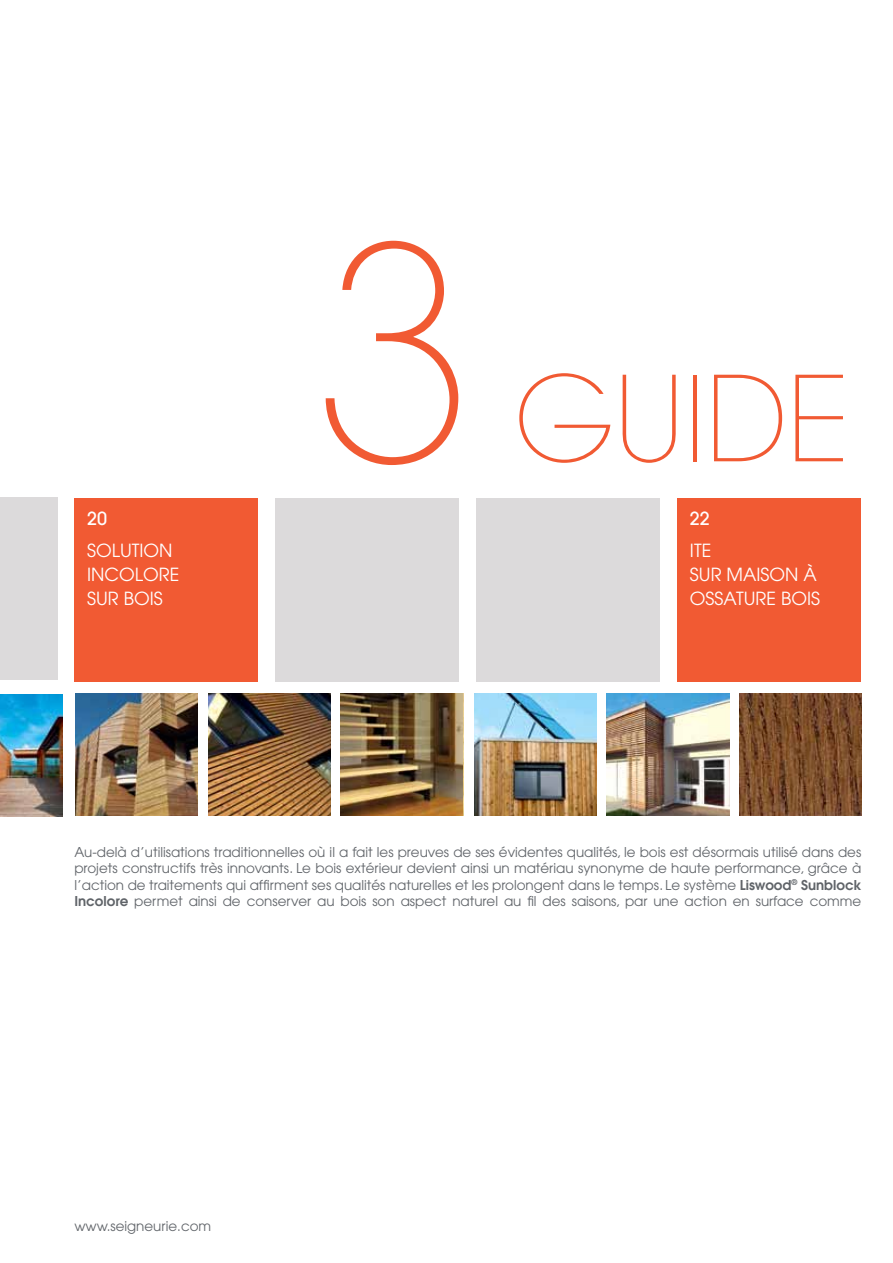
<style>
.page{position:relative;width:893px;height:1263px;background:#fff}
.page>*{position:absolute;margin:0;border:0;box-sizing:border-box;transform-origin:0 0}
.t1{font:200 292.8px "Avant Garde";color:#f15a33}
.t2{font:200 117px "Avant Garde";color:#f15a33}
.t3{font:18px/24px "Avant Garde";color:#fff}
.t4{font:500 18px "Avant Garde";color:#fff}
.t5{font:13.5px/16.5px "Avant Garde";color:#606469;text-align:justify}
.s1{font-weight:600}
</style>
<div class="page">
<img style="left:208px;top:693px;width:123px;height:123px">
<img style="left:607px;top:693px;width:122px;height:123px">
<img style="left:75px;top:693px;width:123px;height:123px">
<img style="left:474px;top:693px;width:122px;height:123px">
<img style="left:739px;top:693px;width:122px;height:123px">
<img style="left:340px;top:693px;width:123px;height:123px">
<div style="left:0;top:497px;width:57px;height:183px;background:#dcdadb"></div>
<div style="left:74px;top:497px;width:184px;height:184px;background:#f15a33"></div>
<div style="left:677px;top:497px;width:184px;height:184px;background:#f15a33"></div>
<div style="left:275px;top:497px;width:184px;height:184px;background:#dcdadb"></div>
<div style="left:476px;top:497px;width:184px;height:184px;background:#dcdadb"></div>
<img style="left:0;top:694px;width:62px;height:122px">
<h3 class="t4" style="left:87px;top:507px;width:21px">20</h3>
<h3 class="t3" style="left:87px;top:538px;width:94px">Solution<br>Incolore sur bois</h3>
<h1 class="t1" style="left:314px;top:183px;width:164px">3</h1>
<h2 class="t2" style="left:514px;top:350px;width:337px">Guide</h2>
<h3 class="t4" style="left:690px;top:507px;width:21px">22</h3>
<h3 class="t3" style="left:690px;top:538px;width:132px">ITE<br>sur Maison à<br>Ossature Bois</h3>
<p class="t5" style="left:74px;top:843px;width:788px">Au-delà d’utilisations traditionnelles où il a fait les preuves de ses évidentes qualités, le bois est désormais utilisé dans des projets constructifs très innovants. Le bois extérieur devient ainsi un matériau synonyme de haute performance, grâce à l’action de traitements qui affirment ses qualités naturelles et les prolongent dans le temps. Le système <span class="s1">Liswood</span><sup>®</sup> <span class="s1">Sunblock Incolore</span> permet ainsi de conserver au bois son aspect naturel au fil des saisons, par une action en surface comme</p>
<p class="t5" style="left:74px;top:1218px;width:138px">www.seigneurie.com</p>
</div>
